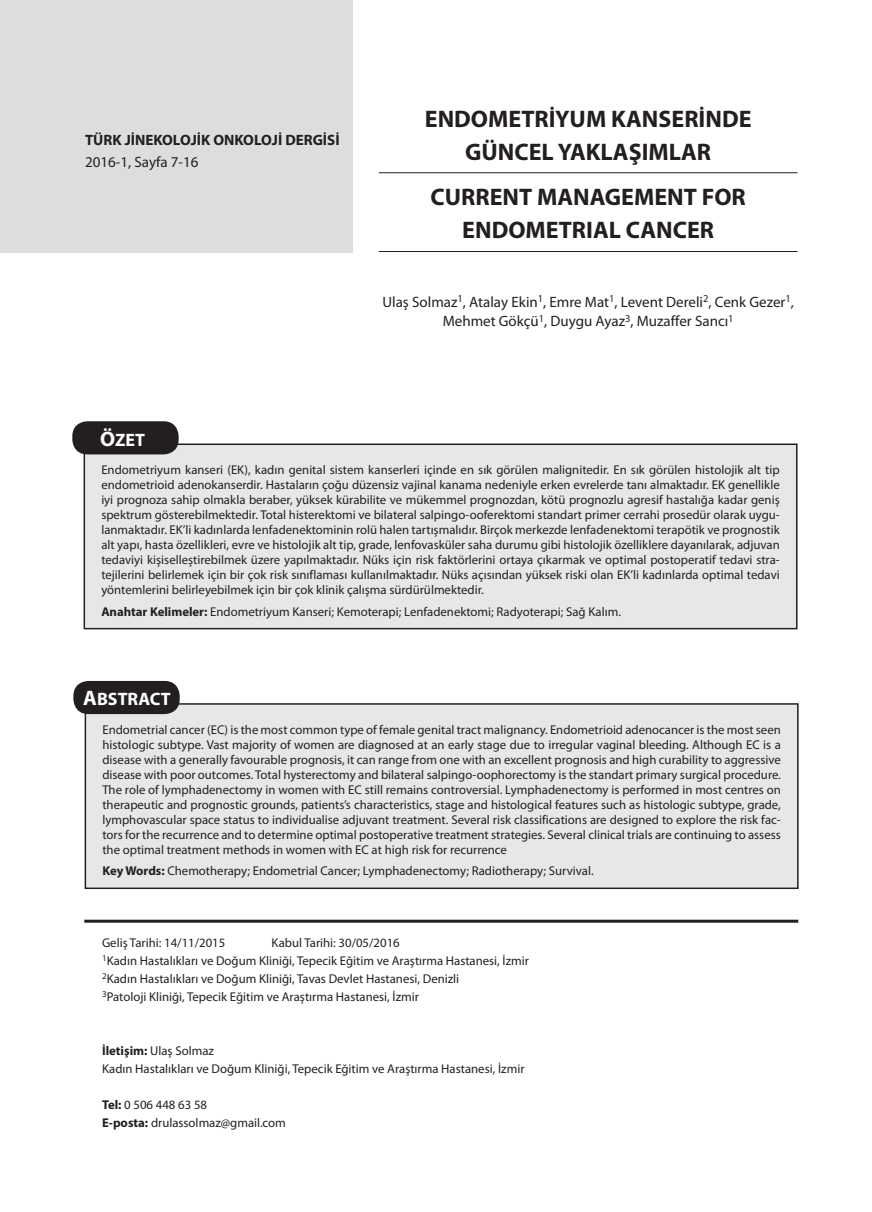
<style>
.page{position:relative;width:872px;height:1212px;background:#fff}
.page>*{position:absolute;margin:0;border:0;box-sizing:border-box;transform-origin:0 0}
.t1{font:700 24px/33px "Myriad Pro";color:#231f20;text-align:center}
.t2{font:700 18px "Myriad Pro";color:#fff}
.t3{font:15px/19.5px "Myriad Pro";color:#231f20;text-align:center}
.t4{font:700 15px "Myriad Pro";color:#231f20}
.t5{font:12.75px/15px "Myriad Pro";color:#231f20}
.s1{font-size:21px}
.s2{font-weight:700}
</style>
<div class="page">
<div style="left:0;top:0;width:352px;height:252px;background:#dcdddf"></div>
<hr style="left:379px;top:172px;width:418px;height:1px;background:#231f20">
<hr style="left:379px;top:251px;width:418px;height:1px;background:#231f20">
<hr style="left:84px;top:920px;width:714px;height:3px;background:#231f20">
<div style="left:84px;top:444px;width:712px;height:185px;background:#e6e7e9"></div>
<div style="left:84px;top:443px;width:713px;height:186px;border:2px solid #231f20"></div>
<div style="left:72px;top:421px;width:107px;height:33px;background:#231f20;border-radius:15px"></div>
<div style="left:85px;top:704px;width:713px;height:184px;background:#e6e7e9"></div>
<div style="left:85px;top:703px;width:713px;height:186px;border:2px solid #231f20"></div>
<div style="left:73px;top:681px;width:107px;height:33px;background:#231f20;border-radius:15px"></div>
<p class="t4" style="left:85px;top:134px;width:256px">TÜRK JİNEKOLOJİK ONKOLOJİ DERGİSİ</p>
<p class="t3" style="left:85px;top:153px;width:115px">2016-1, Sayfa 7-16</p>
<h1 class="t1" style="left:425px;top:104px;width:328px">ENDOMETRİYUM KANSERİNDE<br>GÜNCEL YAKLAŞIMLAR</h1>
<h1 class="t1" style="left:430px;top:183px;width:317px">CURRENT MANAGEMENT FOR<br>ENDOMETRIAL CANCER</h1>
<p class="t3" style="left:382px;top:293px;width:413px">Ulaş Solmaz<sup>1</sup>, Atalay Ekin<sup>1</sup>, Emre Mat<sup>1</sup>, Levent Dereli<sup>2</sup>, Cenk Gezer<sup>1</sup>,<br>Mehmet Gökçü<sup>1</sup>, Duygu Ayaz<sup>3</sup>, Muzaffer Sancı<sup>1</sup></p>
<h2 class="t2" style="left:100px;top:433px;width:47px"><span class="s1">Ö</span>ZET</h2>
<p class="t5" style="left:101px;top:463px;width:680px;text-align:justify">Endometriyum kanseri (EK), kadın genital sistem kanserleri içinde en sık görülen malignitedir. En sık görülen histolojik alt tip endometrioid adenokanserdir. Hastaların çoğu düzensiz vajinal kanama nedeniyle erken evrelerde tanı almaktadır. EK genellikle iyi prognoza sahip olmakla beraber, yüksek kürabilite ve mükemmel prognozdan, kötü prognozlu agresif hastalığa kadar geniş spektrum gösterebilmektedir. Total histerektomi ve bilateral salpingo-ooferektomi standart primer cerrahi prosedür olarak uygu&shy;lanmaktadır. EK’li kadınlarda lenfadenektominin rolü halen tartışmalıdır. Birçok merkezde lenfadenektomi terapötik ve prognostik alt yapı, hasta özellikleri, evre ve histolojik alt tip, grade, lenfovasküler saha durumu gibi histolojik özelliklere dayanılarak, adjuvan tedaviyi kişiselleştirebilmek üzere yapılmaktadır. Nüks için risk faktörlerini ortaya çıkarmak ve optimal postoperatif tedavi stra&shy;tejilerini belirlemek için bir çok risk sınıflaması kullanılmaktadır. Nüks açısından yüksek riski olan EK’li kadınlarda optimal tedavi yöntemlerini belirleyebilmek için bir çok klinik çalışma sürdürülmektedir.</p>
<p class="t5" style="left:101px;top:605px;width:521px"><span class="s2">Anahtar Kelimeler:</span> Endometriyum Kanseri; Kemoterapi; Lenfadenektomi; Radyoterapi; Sağ Kalım.</p>
<h2 class="t2" style="left:83px;top:692px;width:89px"><span class="s1">A</span>BSTRACT</h2>
<p class="t5" style="left:102px;top:723px;width:680px;text-align:justify">Endometrial cancer (EC) is the most common type of female genital tract malignancy. Endometrioid adenocancer is the most seen histologic subtype. Vast majority of women are diagnosed at an early stage due to irregular vaginal bleeding. Although EC is a disease with a generally favourable prognosis, it can range from one with an excellent prognosis and high curability to aggressive disease with poor outcomes. Total hysterectomy and bilateral salpingo-oophorectomy is the standart primary surgical procedure.<br>The role of lymphadenectomy in women with EC still remains controversial. Lymphadenectomy is performed in most centres on therapeutic and prognostic grounds, patients’s characteristics, stage and histological features such as histologic subtype, grade, lymphovascular space status to individualise adjuvant treatment. Several risk classifications are designed to explore the risk fac&shy;tors for the recurrence and to determine optimal postoperative treatment strategies. Several clinical trials are continuing to assess the optimal treatment methods in women with EC at high risk for recurrence</p>
<p class="t5" style="left:102px;top:864px;width:493px"><span class="s2">Key Words:</span> Chemotherapy; Endometrial Cancer; Lymphadenectomy; Radiotherapy; Survival.</p>
<p class="t5" style="left:102px;top:934px;width:428px;line-height:18px;text-indent:169px">Kabul Tarihi: 30/05/2016<br><sup>1</sup>Kadın Hastalıkları ve Doğum Kliniği, Tepecik Eğitim ve Araştırma Hastanesi, İzmir <sup>2</sup>Kadın Hastalıkları ve Doğum Kliniği, Tavas Devlet Hastanesi, Denizli<br><sup>3</sup>Patoloji Kliniği, Tepecik Eğitim ve Araştırma Hastanesi, İzmir</p>
<p class="t5" style="left:102px;top:936px;width:125px">Geliş Tarihi: 14/11/2015</p>
<p class="t5" style="left:102px;top:1042px;width:424px;line-height:18px"><span class="s2">İletişim:</span> Ulaş Solmaz<br>Kadın Hastalıkları ve Doğum Kliniği, Tepecik Eğitim ve Araştırma Hastanesi, İzmir</p>
<p class="t5" style="left:102px;top:1096px;width:185px;line-height:18px"><span class="s2">Tel:</span> 0 506 448 63 58<br><span class="s2">E-posta:</span> drulassolmaz@gmail.com</p>
</div>
